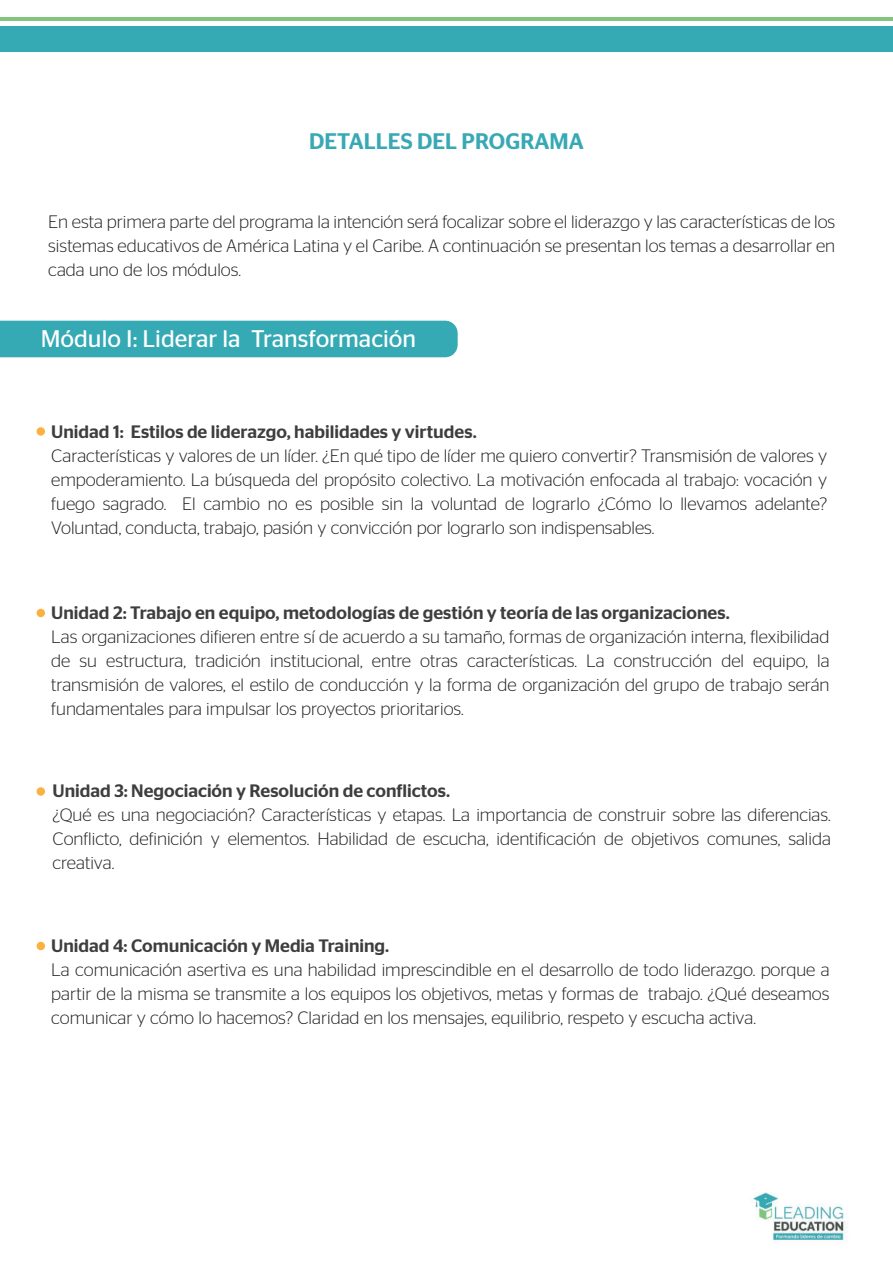
<style>
.page{position:relative;width:893px;height:1263px;background:#fff}
.page>*{position:absolute;margin:0;border:0;box-sizing:border-box;transform-origin:0 0}
.t1{font:24px "Stag Sans";color:#fff}
.t2{font:500 22.5px "Stag Sans";color:#38a9b4}
.t3{font:300 18px/24px "Stag Sans";color:#231f20;text-align:justify}
.t4{font:500 18px "Stag Sans";color:#3e3e3f}
</style>
<div class="page">
<div style="left:0;top:321px;width:458px;height:36px;background:#35aab4"></div>
<img style="left:753px;top:1192px;width:95px;height:50px">
<hr style="left:0;top:18px;width:893px;height:3px;background:#81c581">
<div style="left:0;top:27px;width:893px;height:25px;background:#35aab4"></div>
<div style="left:37px;top:427px;width:8px;height:9px;background:#fbb03f;border-radius:50%"></div>
<div style="left:37px;top:609px;width:8px;height:8px;background:#fbb03f;border-radius:50%"></div>
<div style="left:37px;top:787px;width:8px;height:9px;background:#fbb03f;border-radius:50%"></div>
<div style="left:37px;top:942px;width:8px;height:8px;background:#fbb03f;border-radius:50%"></div>
<p class="t2" style="left:309px;top:128px;width:276px">DETALLES DEL PROGRAMA</p>
<p class="t3" style="left:48px;top:209px;width:788px">En esta primera parte del programa la intención será focalizar sobre el liderazgo y las características de los sistemas educativos de América Latina y el Caribe. A continuación se presentan los temas a desarrollar en cada uno de los módulos.</p>
<h1 class="t1" style="left:41px;top:325px;width:377px">Módulo I: Liderar la Transformación</h1>
<p class="t4" style="left:51px;top:421px;width:427px">Unidad 1: Estilos de liderazgo, habilidades y virtudes.</p>
<p class="t3" style="left:51px;top:443px;width:777px">Características y valores de un líder. ¿En qué tipo de líder me quiero convertir? Transmisión de valores y empoderamiento. La búsqueda del propósito colectivo. La motivación enfocada al trabajo: vocación y fuego sagrado. El cambio no es posible sin la voluntad de lograrlo ¿Cómo lo llevamos adelante?<br>Voluntad, conducta, trabajo, pasión y convicción por lograrlo son indispensables.</p>
<p class="t4" style="left:51px;top:602px;width:680px">Unidad 2: Trabajo en equipo, metodologías de gestión y teoría de las organizaciones.</p>
<p class="t3" style="left:51px;top:624px;width:780px">Las organizaciones difieren entre sí de acuerdo a su tamaño, formas de organización interna, flexibilidad de su estructura, tradición institucional, entre otras características. La construcción del equipo, la transmisión de valores, el estilo de conducción y la forma de organización del grupo de trabajo serán fundamentales para impulsar los proyectos prioritarios.</p>
<p class="t4" style="left:53px;top:781px;width:399px">Unidad 3: Negociación y Resolución de conflictos.</p>
<p class="t3" style="left:53px;top:803px;width:780px">¿Qué es una negociación? Características y etapas. La importancia de construir sobre las diferencias.<br>Conflicto, definición y elementos. Habilidad de escucha, identificación de objetivos comunes, salida creativa.</p>
<p class="t4" style="left:51px;top:935px;width:340px">Unidad 4: Comunicación y Media Training.</p>
<p class="t3" style="left:51px;top:957px;width:780px">La comunicación asertiva es una habilidad imprescindible en el desarrollo de todo liderazgo. porque a partir de la misma se transmite a los equipos los objetivos, metas y formas de trabajo. ¿Qué deseamos comunicar y cómo lo hacemos? Claridad en los mensajes, equilibrio, respeto y escucha activa.</p>
</div>
